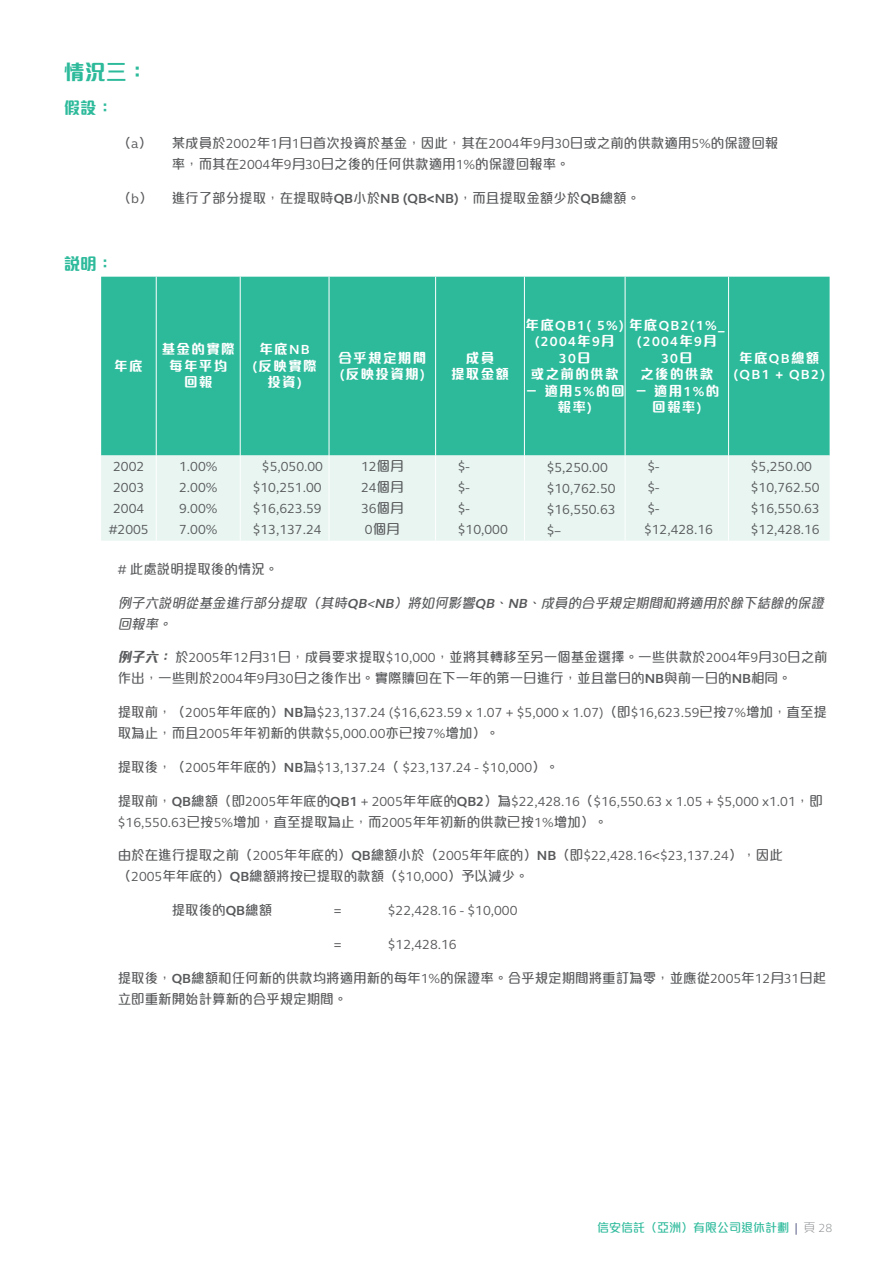
<style>
.page{position:relative;width:893px;height:1263px;background:#fff}
.page>*{position:absolute;margin:0;border:0;box-sizing:border-box;transform-origin:0 0}
.t1{font:800 21px "M Elle HK";color:#2dba9b}
.t2{font:800 16.5px "M Elle HK";color:#2dba9b}
.t3{font:500 13.5px/21px "M Elle HK";color:#58595b}
.t4{font:13.5px/21px "FS Elliot Pro";color:#58595b}
.t5{font:800 13.5px/16.5px "M Elle HK";letter-spacing:.1em;color:#fff;text-align:center}
.t6{font:italic 500 13.5px/21px "M Elle HK";color:#58595b}
.t7{font:700 13.5px/16.5px "FS Elliot Pro";letter-spacing:.1em;color:#fff;text-align:center}
.t8{font:500 12px "M Elle HK";color:#2dba9b}
.s1{font-family:"FS Elliot Pro";font-weight:400}
.s2{font-family:"FS Elliot Pro";font-weight:700}
.s3{font-family:"M Elle HK";font-weight:800}
.s4{font-family:"M Elle HK";font-weight:500}
.s5{font-weight:800;font-style:italic}
.s6{font-weight:700}
.s7{font-family:"FS Elliot Pro";font-weight:400;color:#3d4371}
.s8{font-weight:300;color:#808285}
.s9{font-family:"FS Elliot Pro";font-weight:300;color:#808285}
</style>
<div class="page">
<div style="left:101px;top:277px;width:729px;height:178px;background:#2dba9b"></div>
<div style="left:101px;top:455px;width:729px;height:86px;background:#e8f5f1"></div>
<hr style="left:156px;top:277px;width:1px;height:178px;background:#fff">
<hr style="left:240px;top:277px;width:1px;height:178px;background:#fff">
<hr style="left:329px;top:277px;width:1px;height:178px;background:#fff">
<hr style="left:435px;top:277px;width:1px;height:178px;background:#fff">
<hr style="left:524px;top:277px;width:1px;height:178px;background:#fff">
<hr style="left:625px;top:277px;width:1px;height:178px;background:#fff">
<hr style="left:728px;top:277px;width:1px;height:178px;background:#fff">
<hr style="left:156px;top:455px;width:1px;height:86px;background:#fff">
<hr style="left:240px;top:455px;width:1px;height:86px;background:#fff">
<hr style="left:329px;top:455px;width:1px;height:86px;background:#fff">
<hr style="left:435px;top:455px;width:1px;height:86px;background:#fff">
<hr style="left:524px;top:455px;width:1px;height:86px;background:#fff">
<hr style="left:625px;top:455px;width:1px;height:86px;background:#fff">
<hr style="left:728px;top:455px;width:1px;height:86px;background:#fff">
<h1 class="t1" style="left:64px;top:62px;width:85px">情況三：</h1>
<p class="t2" style="left:64px;top:100px;width:51px">假設：</p>
<p class="t3" style="left:118px;top:132px;width:36px">（<span class="s1">a</span>）</p>
<p class="t3" style="left:172px;top:132px;width:608px">某成員於<span class="s1">2002</span>年<span class="s1">1</span>月<span class="s1">1</span>日首次投資於基金，因此，其在<span class="s1">2004</span>年<span class="s1">9</span>月<span class="s1">30</span>日或之前的供款適用<span class="s1">5%</span>的保證回報率，而其在<span class="s1">2004</span>年<span class="s1">9</span>月<span class="s1">30</span>日之後的任何供款適用<span class="s1">1%</span>的保證回報率。</p>
<p class="t3" style="left:118px;top:187px;width:36px">（<span class="s1">b</span>）</p>
<p class="t3" style="left:172px;top:187px;width:470px">進行了部分提取，在提取時<span class="s2">QB</span>小於<span class="s2">NB (QB&lt;NB)</span>，而且提取金額少於<span class="s2">QB</span>總額。</p>
<p class="t2" style="left:64px;top:256px;width:51px">說明：</p>
<p class="t5" style="left:114px;top:358px;width:30px">年底</p>
<p class="t5" style="left:162px;top:342px;width:74px">基金的實際每年平均回報</p>
<p class="t5" style="left:253px;top:342px;width:66px">年底<span class="s2">NB<br>(</span>反映實際投資<span class="s2">)</span></p>
<p class="t5" style="left:338px;top:350px;width:89px;text-align:left">合乎規定期間<span class="s2">(</span>反映投資期<span class="s2">)</span></p>
<p class="t5" style="left:451px;top:350px;width:60px">成員<br>提取金額</p>
<p class="t7" style="left:525px;top:317px;width:201px"><span class="s3">年底</span>QB1( 5%) <span class="s3">年底</span>QB2(1%_</p>
<p class="t7" style="left:535px;top:333px;width:82px">(2004<span class="s3">年</span>9<span class="s3">月</span></p>
<p class="t7" style="left:559px;top:350px;width:33px">30<span class="s3">日</span></p>
<p class="t5" style="left:525px;top:366px;width:101px">或之前的供款－適用<span class="s2">5%</span>的回報率<span class="s2">)</span></p>
<p class="t7" style="left:637px;top:333px;width:82px">(2004<span class="s3">年</span>9<span class="s3">月<br></span>30<span class="s3">日</span></p>
<p class="t5" style="left:634px;top:366px;width:86px">之後的供款－適用<span class="s2">1%</span>的回報率<span class="s2">)</span></p>
<p class="t5" style="left:739px;top:350px;width:82px">年底<span class="s2">QB</span>總額</p>
<p class="t7" style="left:733px;top:366px;width:93px">(QB1 + QB2)</p>
<p class="t4" style="left:109px;top:455px;width:41px;text-align:center">2002<br>2003<br>2004 #2005</p>
<p class="t4" style="left:179px;top:456px;width:40px;text-align:justify">1.00% 2.00% 9.00% 7.00%</p>
<p class="t4" style="left:253px;top:456px;width:72px;text-align:justify;text-indent:9px">$5,050.00 $10,251.00 $16,623.59 $13,137.24</p>
<p class="t4" style="left:361px;top:456px;width:44px;text-align:justify">12<span class="s4">個月</span>24<span class="s4">個月</span>36<span class="s4">個月</span></p>
<p class="t3" style="left:365px;top:518px;width:36px"><span class="s1">0</span>個月</p>
<p class="t4" style="left:458px;top:456px;width:51px">$-<br>$-<br>$- $10,000</p>
<p class="t4" style="left:547px;top:456px;width:70px">$5,250.00 $10,762.50 $16,550.63 $–</p>
<p class="t4" style="left:644px;top:456px;width:70px">$-<br>$-<br>$- $12,428.16</p>
<p class="t4" style="left:751px;top:456px;width:70px">$5,250.00 $10,762.50 $16,550.63 $12,428.16</p>
<p class="t3" style="left:118px;top:558px;width:162px"><span class="s1">#</span> 此處說明提取後的情況。</p>
<p class="t6" style="left:118px;top:592px;width:710px">例子六說明從基金進行部分提取（其時<span class="s2">QB</span><span class="s1">&lt;</span><span class="s2">NB</span>）將如何影響<span class="s2">QB</span>、<span class="s2">NB</span>、成員的合乎規定期間和將適用於餘下結餘的保證回報率。</p>
<p class="t3" style="left:118px;top:647px;width:711px"><span class="s5">例子六：</span>於<span class="s1">2005</span>年<span class="s1">12</span>月<span class="s1">31</span>日，成員要求提取<span class="s1">$10,000</span>，並將其轉移至另一個基金選擇。一些供款於<span class="s1">2004</span>年<span class="s1">9</span>月<span class="s1">30</span>日之前作出，一些則於<span class="s1">2004</span>年<span class="s1">9</span>月<span class="s1">30</span>日之後作出。實際贖回在下一年的第一日進行，並且當日的<span class="s2">NB</span>與前一日的<span class="s2">NB</span>相同。</p>
<p class="t4" style="left:118px;top:702px;width:711px"><span class="s4">提取前，（</span>2005<span class="s4">年年底的）</span><span class="s6">NB</span><span class="s4">為</span>$23,137.24 ($16,623.59 x 1.07 + $5,000 x 1.07)<span class="s4">（即</span>$16,623.59<span class="s4">已按</span>7%<span class="s4">增加，直至提</span></p>
<p class="t3" style="left:118px;top:722px;width:383px">取為止，而且<span class="s1">2005</span>年年初新的供款<span class="s1">$5,000.00</span>亦已按<span class="s1">7%</span>增加）。</p>
<p class="t4" style="left:118px;top:756px;width:443px"><span class="s4">提取後，（</span>2005<span class="s4">年年底的）</span><span class="s6">NB</span><span class="s4">為</span>$13,137.24<span class="s4">（</span> $23,137.24 - $10,000<span class="s4">）。</span></p>
<p class="t4" style="left:118px;top:790px;width:706px"><span class="s4">提取前，</span><span class="s6">QB</span><span class="s4">總額（即</span>2005<span class="s4">年年底的</span><span class="s6">QB1</span> + 2005<span class="s4">年年底的</span><span class="s6">QB2</span><span class="s4">）為</span>$22,428.16<span class="s4">（</span>$16,550.63 x 1.05 + $5,000 x1.01<span class="s4">，即</span></p>
<p class="t3" style="left:118px;top:811px;width:491px"><span class="s1">$16,550.63</span>已按<span class="s1">5%</span>增加，直至提取為止，而<span class="s1">2005</span>年年初新的供款已按<span class="s1">1%</span>增加）。</p>
<p class="t3" style="left:118px;top:845px;width:667px">由於在進行提取之前（<span class="s1">2005</span>年年底的）<span class="s2">QB</span>總額小於（<span class="s1">2005</span>年年底的）<span class="s2">NB</span>（即<span class="s1">$22,428.16&lt;$23,137.24</span>），因此（<span class="s1">2005</span>年年底的）<span class="s2">QB</span>總額將按已提取的款額（<span class="s1">$10,000</span>）予以減少。</p>
<p class="t3" style="left:172px;top:899px;width:102px">提取後的<span class="s2">QB</span>總額</p>
<p class="t4" style="left:334px;top:900px;width:9px">=</p>
<p class="t4" style="left:388px;top:900px;width:131px">$22,428.16 - $10,000</p>
<p class="t4" style="left:334px;top:933px;width:9px">=</p>
<p class="t4" style="left:388px;top:933px;width:70px">$12,428.16</p>
<p class="t3" style="left:118px;top:967px;width:710px">提取後，<span class="s2">QB</span>總額和任何新的供款均將適用新的每年<span class="s1">1%</span>的保證率。合乎規定期間將重訂為零，並應從<span class="s1">2005</span>年<span class="s1">12</span>月<span class="s1">31</span>日起立即重新開始計算新的合乎規定期間。</p>
<p class="t8" style="left:597px;top:1222px;width:237px">信安信託（亞洲）有限公司退休計劃 <span class="s7">|</span> <span class="s8">頁</span> <span class="s9">28</span></p>
</div>
